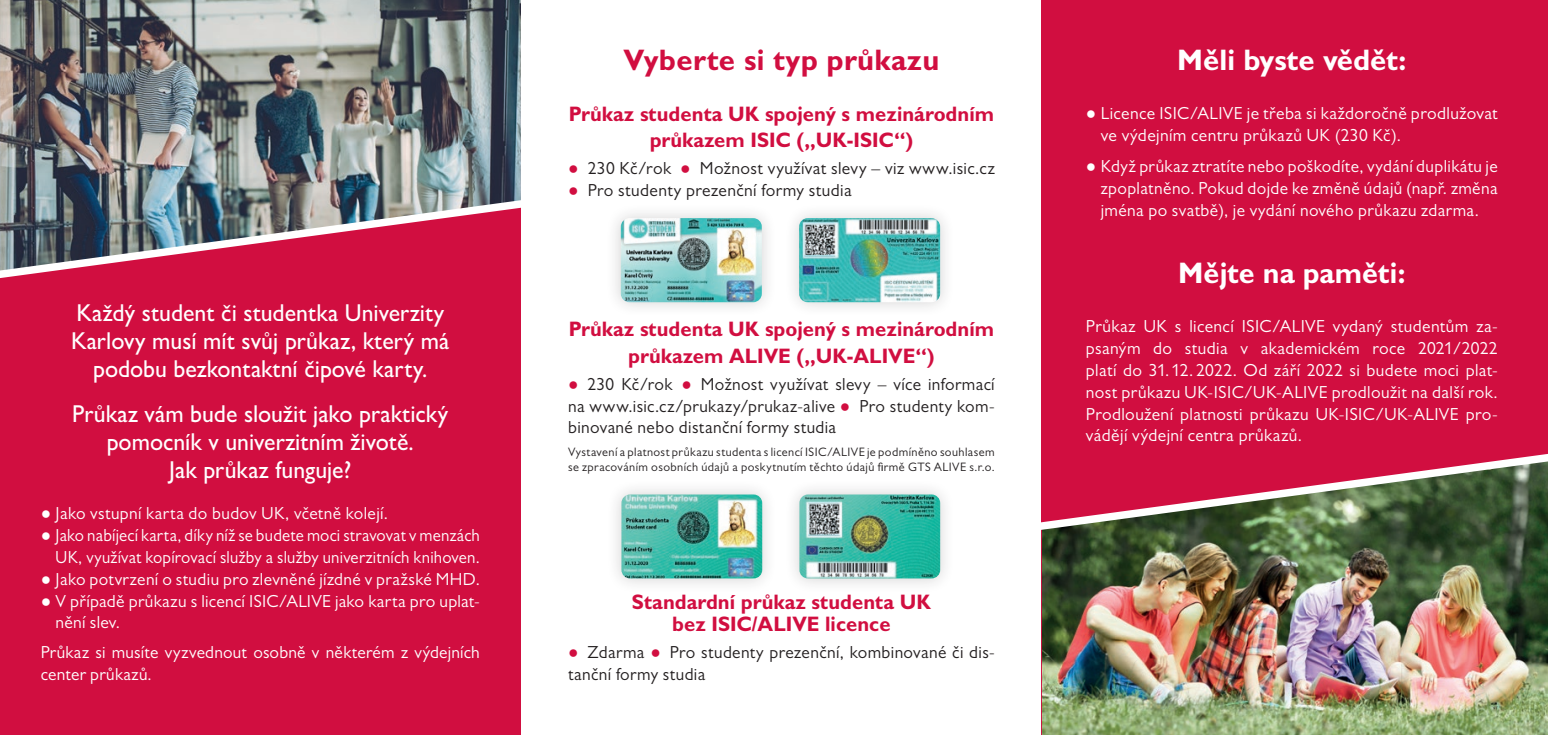
<style>
.page{position:relative;width:1548px;height:735px;background:#fff}
.page>*{position:absolute;margin:0;border:0;box-sizing:border-box;transform-origin:0 0}
.Nadpis_2{font:700 29.75px "Gill Sans MT Pro";letter-spacing:.01em;color:#d10e40}
.Nadpis_2-2{font:700 29.75px "Gill Sans MT Pro";color:#fff}
.Podnadpis{font:700 29.75px "Gill Sans MT Pro";color:#fff;scale:.96 1}
.t1{font:500 24.5px/28px "Gill Sans MT Pro";color:#fff;text-align:center}
.nadpis{font:700 21px/26.2px "Gill Sans MT Pro";color:#d10e40;text-align:center;scale:.96 1}
.Odsazeni{font:17.5px/21.9px "Gill Sans MT Pro";letter-spacing:.02em;color:#fff}
.ZAKLAD{font:17.5px/21.9px "Gill Sans MT Pro";letter-spacing:.02em;color:#fff;text-align:justify}
.Odsazeni-2{font:17.5px/21.9px "Gill Sans MT Pro";letter-spacing:.02em;color:#231f20;text-align:justify}
.Odsazeni-3{font:17.5px/21.9px "Gill Sans MT Pro";letter-spacing:.02em;color:#fff;text-align:right;scale:.96 1}
.Odsazeni-4{font:12.25px/15.8px "Gill Sans MT Pro";letter-spacing:.035em;color:#231f20}
.s1{font-family:"Times New Roman";font-style:italic}
.s2{font-family:"Times New Roman";font-style:italic;color:#d10e40}
</style>
<div class="page">
<div style="left:0;top:0;width:521px;height:734px;background:#d10e40"></div>
<div style="left:1042px;top:0;width:506px;height:734px;background:#d10e40"></div>
<div style="left:605px;top:203px;width:172px;height:114px;background:#231f20;opacity:.2"></div>
<img style="left:621px;top:218px;width:141px;height:84px">
<div style="left:784px;top:203px;width:171px;height:114px;background:#231f20;opacity:.2"></div>
<img style="left:799px;top:218px;width:141px;height:84px">
<div style="left:606px;top:479px;width:171px;height:114px;background:#231f20;opacity:.2"></div>
<img style="left:621px;top:494px;width:141px;height:84px">
<div style="left:784px;top:479px;width:171px;height:114px;background:#231f20;opacity:.2"></div>
<img style="left:799px;top:494px;width:141px;height:84px">
<img style="left:1042px;top:530px;width:506px;height:204px">
<svg style="left:1041px;top:453px;width:507px;height:77px"></svg>
<img style="left:0;top:0;width:521px;height:199px">
<img style="left:0;top:199px;width:521px;height:79px">
<p class="t1" style="left:71px;top:298px;width:380px">Každý student či studentka Univerzity<br>Karlovy musí mít svůj průkaz, který má podobu bezkontaktní čipové karty.</p>
<p class="t1" style="left:72px;top:399px;width:377px">Průkaz vám bude sloužit jako praktický pomocník v univerzitním životě.<br>Jak průkaz funguje?</p>
<p class="Odsazeni" style="left:41px;top:501px;width:349px"><span class="s1">●</span> Jako vstupní karta do budov UK, včetně kolejí.</p>
<p class="Odsazeni-3" style="left:41px;top:523px;width:459px"><span class="s1">●</span> Jako nabíjecí karta, díky níž se budete moci stravovat v menzách<br>UK, využívat kopírovací služby a služby univerzitních knihoven.</p>
<p class="Odsazeni" style="left:41px;top:567px;width:441px"><span class="s1">●</span> Jako potvrzení o studiu pro zlevněné jízdné v pražské MHD.</p>
<p class="Odsazeni" style="left:56px;top:589px;width:426px;text-indent:-15px"><span class="s1">●</span> V případě průkazu s licencí ISIC/ALIVE jako karta pro uplat&shy;nění slev.</p>
<p class="ZAKLAD" style="left:41px;top:640px;width:441px">Průkaz si musíte vyzvednout osobně v některém z výdejních center průkazů.</p>
<p class="Nadpis_2" style="left:623px;top:41px;width:317px">Vyberte si typ průkazu</p>
<p class="nadpis" style="left:569px;top:100px;width:445px">Průkaz studenta UK spojený s mezinárodním průkazem ISIC („UK-ISIC“)</p>
<p class="Odsazeni-2" style="left:568px;top:157px;width:428px"><span class="s2">●</span> 230 Kč/rok <span class="s2">●</span> Možnost využívat slevy – viz www.isic.cz</p>
<p class="Odsazeni-2" style="left:568px;top:179px;width:285px"><span class="s2">●</span> Pro studenty prezenční formy studia</p>
<p class="nadpis" style="left:569px;top:315px;width:445px">Průkaz studenta UK spojený s mezinárodním průkazem ALIVE („UK-ALIVE“)</p>
<p class="Odsazeni-2" style="left:568px;top:372px;width:428px"><span class="s2">●</span> 230 Kč/rok <span class="s2">●</span> Možnost využívat slevy – více informací na www.isic.cz/prukazy/prukaz-alive <span class="s2">●</span> Pro studenty kom&shy;binované nebo distanční formy studia</p>
<p class="Odsazeni-4" style="left:568px;top:443px;width:428px">Vystavení a platnost průkazu studenta s licencí ISIC/ALIVE je podmíněno souhlasem se zpracováním osobních údajů a poskytnutím těchto údajů firmě GTS ALIVE s.r.o.</p>
<p class="nadpis" style="left:632px;top:590px;width:313px;line-height:21.9px">Standardní průkaz studenta UK bez ISIC/ALIVE licence</p>
<p class="Odsazeni-2" style="left:568px;top:640px;width:428px"><span class="s2">●</span> Zdarma <span class="s2">●</span> Pro studenty prezenční, kombinované či dis&shy;tanční formy studia</p>
<p class="Nadpis_2-2" style="left:1177px;top:41px;width:231px">Měli byste vědět:</p>
<p class="Odsazeni" style="left:1101px;top:102px;width:398px;text-indent:-15px"><span class="s1">●</span> Licence ISIC/ALIVE je třeba si každoročně prodlužovat ve výdejním centru průkazů UK (230 Kč).</p>
<p class="Odsazeni" style="left:1101px;top:155px;width:398px;text-align:justify;text-indent:-15px"><span class="s1">●</span> Když průkaz ztratíte nebo poškodíte, vydání duplikátu je zpoplatněno. Pokud dojde ke změně údajů (např. změna jména po svatbě), je vydání nového průkazu zdarma.</p>
<p class="Podnadpis" style="left:1178px;top:254px;width:238px">Mějte na paměti:</p>
<p class="ZAKLAD" style="left:1086px;top:315px;width:413px">Průkaz UK s licencí ISIC/ALIVE vydaný studentům za&shy;psaným do studia v akademickém roce 2021/2022 platí do 31. 12. 2022. Od září 2022 si budete moci plat&shy;nost průkazu UK-ISIC/UK-ALIVE prodloužit na další rok.<br>Prodloužení platnosti průkazu UK-ISIC/UK-ALIVE pro&shy;vádějí výdejní centra průkazů.</p>
</div>
